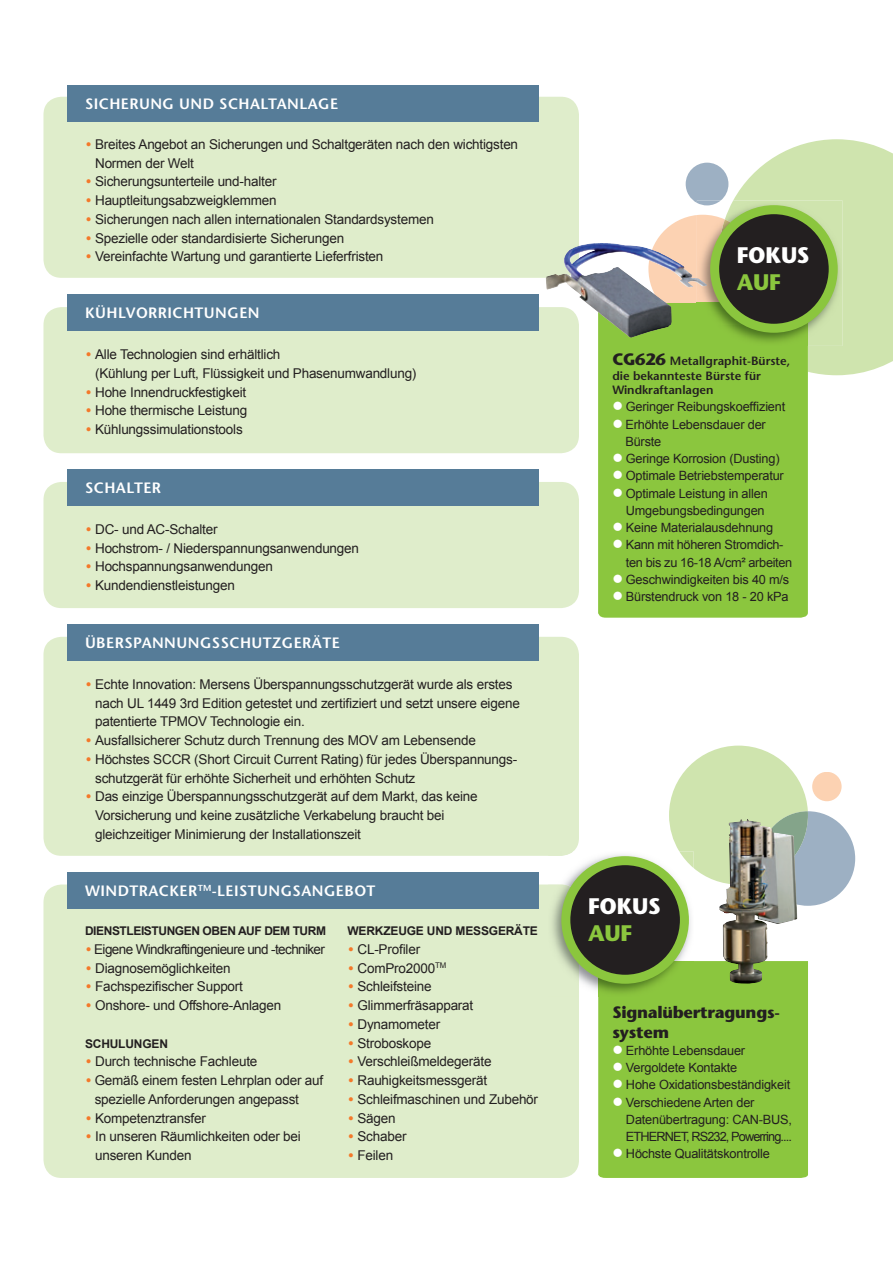
<style>
.page{position:relative;width:893px;height:1263px;background:#fff}
.page>*{position:absolute;margin:0;border:0;box-sizing:border-box;transform-origin:0 0}
.t1{font:700 22.5px "Stone Sans";letter-spacing:-.015em;color:#fff}
.t2{font:700 22.5px "Stone Sans";letter-spacing:-.015em;color:#8bc63e}
.t3{font:700 16.5px/19.8px "Stone Sans";letter-spacing:-.015em;color:#231f20}
.t4{font:600 15px "Stone Sans";letter-spacing:.03em;color:#fff}
.t5{font:13.5px/18.8px "Arial";letter-spacing:-.015em;color:#231f20}
.t6{font:13.5px "Arial";letter-spacing:-.045em;color:#231f20}
.t7{font:12.75px/17.2px "Arial";letter-spacing:-.015em;color:#231f20}
.t8{font:600 12px/14.4px "Stone Sans";color:#231f20}
.t9{font:700 12px "Arial";letter-spacing:-.015em;color:#231f20}
.t10{font:700 12px "Arial";letter-spacing:-.035em;color:#231f20}
.s1{font-family:"Info Text";font-size:15px;color:#f4792a}
.s2{font-weight:700;font-size:16.5px}
.s3{color:#fff}
</style>
<div class="page">
<svg style="left:655px;top:139px;width:238px;height:236px"></svg>
<div style="left:43px;top:482px;width:536px;height:126px;background:#dfedcb;border-radius:18px"></div>
<div style="left:68px;top:469px;width:471px;height:37px;background:#567c98"></div>
<div style="left:43px;top:307px;width:536px;height:146px;background:#dfedcb;border-radius:18px"></div>
<div style="left:68px;top:294px;width:471px;height:37px;background:#567c98"></div>
<div style="left:43px;top:97px;width:536px;height:181px;background:#dfedcb;border-radius:18px"></div>
<div style="left:68px;top:85px;width:471px;height:37px;background:#567c98"></div>
<div style="left:43px;top:884px;width:536px;height:294px;background:#dfedcb;border-radius:18px"></div>
<div style="left:68px;top:872px;width:471px;height:37px;background:#567c98"></div>
<div style="left:43px;top:637px;width:536px;height:219px;background:#dfedcb;border-radius:18px"></div>
<div style="left:68px;top:624px;width:471px;height:37px;background:#567c98"></div>
<svg style="left:669px;top:746px;width:186px;height:160px"></svg>
<div style="left:598px;top:961px;width:210px;height:217px;background:#8bc63e"></div>
<img style="left:564px;top:851px;width:129px;height:139px">
<img style="left:548px;top:884px;width:31px;height:106px">
<img style="left:563px;top:851px;width:10px;height:5px">
<img style="left:679px;top:851px;width:14px;height:17px">
<img style="left:598px;top:961px;width:95px;height:36px">
<div style="left:566px;top:861px;width:118px;height:118px;background:#231f20;border-radius:50%"></div>
<div style="left:561px;top:856px;width:128px;height:128px;border:9px solid #8bc63e;border-radius:50%"></div>
<img style="left:719px;top:819px;width:78px;height:165px">
<div style="left:598px;top:328px;width:210px;height:290px;background:#8bc63e"></div>
<img style="left:697px;top:200px;width:28px;height:15px">
<img style="left:725px;top:200px;width:117px;height:146px">
<img style="left:697px;top:215px;width:31px;height:88px">
<img style="left:719px;top:219px;width:23px;height:84px">
<img style="left:697px;top:200px;width:24px;height:5px">
<img style="left:697px;top:303px;width:111px;height:43px">
<div style="left:715px;top:210px;width:118px;height:118px;background:#231f20;border-radius:50%"></div>
<div style="left:710px;top:205px;width:128px;height:128px;border:9px solid #8bc63e;border-radius:50%"></div>
<img style="left:556px;top:243px;width:151px;height:85px">
<p class="t4" style="left:85px;top:98px;width:255px">SICHERUNG UND SCHALTANLAGE</p>
<p class="t5" style="left:95px;top:135px;width:424px;text-indent:-10px"><span class="s1">•</span> Breites Angebot an Sicherungen und Schaltgeräten nach den wichtigsten<br>Normen der Welt</p>
<p class="t5" style="left:85px;top:172px;width:193px"><span class="s1">•</span> Sicherungsunterteile und-halter</p>
<p class="t5" style="left:85px;top:191px;width:193px"><span class="s1">•</span> Hauptleitungsabzweigklemmen</p>
<p class="t5" style="left:85px;top:210px;width:350px"><span class="s1">•</span> Sicherungen nach allen internationalen Standardsystemen</p>
<p class="t5" style="left:85px;top:228px;width:261px"><span class="s1">•</span> Spezielle oder standardisierte Sicherungen</p>
<p class="t5" style="left:85px;top:247px;width:300px"><span class="s1">•</span> Vereinfachte Wartung und garantierte Lieferfristen</p>
<p class="t4" style="left:85px;top:307px;width:176px">KÜHLVORRICHTUNGEN</p>
<p class="t5" style="left:95px;top:345px;width:323px;text-indent:-10px"><span class="s1">•</span> Alle Technologien sind erhältlich<br>(Kühlung per Luft, Flüssigkeit und Phasenumwandlung)</p>
<p class="t5" style="left:85px;top:383px;width:163px"><span class="s1">•</span> Hohe Innendruckfestigkeit</p>
<p class="t5" style="left:85px;top:401px;width:164px"><span class="s1">•</span> Hohe thermische Leistung</p>
<p class="t5" style="left:85px;top:420px;width:159px"><span class="s1">•</span> Kühlungssimulationstools</p>
<p class="t4" style="left:85px;top:482px;width:78px">SCHALTER</p>
<p class="t5" style="left:85px;top:520px;width:134px"><span class="s1">•</span> DC- und AC-Schalter</p>
<p class="t5" style="left:85px;top:539px;width:276px"><span class="s1">•</span> Hochstrom- / Niederspannungsanwendungen</p>
<p class="t5" style="left:85px;top:557px;width:189px"><span class="s1">•</span> Hochspannungsanwendungen</p>
<p class="t5" style="left:85px;top:576px;width:151px"><span class="s1">•</span> Kundendienstleistungen</p>
<p class="t4" style="left:85px;top:637px;width:256px">ÜBERSPANNUNGSSCHUTZGERÄTE</p>
<p class="t5" style="left:95px;top:675px;width:426px;text-indent:-10px"><span class="s1">•</span> Echte Innovation: Mersens Überspannungsschutzgerät wurde als erstes nach UL 1449 3rd Edition getestet und zertifiziert und setzt unsere eigene patentierte TPMOV Technologie ein.</p>
<p class="t5" style="left:85px;top:731px;width:392px"><span class="s1">•</span> Ausfallsicherer Schutz durch Trennung des MOV am Lebensende</p>
<p class="t5" style="left:95px;top:750px;width:424px;text-indent:-10px"><span class="s1">•</span> Höchstes SCCR (Short Circuit Current Rating) für jedes Überspannungs&shy;schutzgerät für erhöhte Sicherheit und erhöhten Schutz</p>
<p class="t5" style="left:95px;top:787px;width:384px;text-indent:-10px"><span class="s1">•</span> Das einzige Überspannungsschutzgerät auf dem Markt, das keine<br>Vorsicherung und keine zusätzliche Verkabelung braucht bei gleichzeitiger Minimierung der Installationszeit</p>
<p class="t4" style="left:85px;top:885px;width:292px">WINDTRACKER<sup>TM</sup>-LEISTUNGSANGEBOT</p>
<p class="t10" style="left:85px;top:924px;width:243px">DIENSTLEISTUNGEN OBEN AUF DEM TURM</p>
<p class="t6" style="left:85px;top:942px;width:241px"><span class="s1">•</span> Eigene Windkraftingenieure und -techniker</p>
<p class="t5" style="left:85px;top:958px;width:147px"><span class="s1">•</span> Diagnosemöglichkeiten</p>
<p class="t5" style="left:85px;top:977px;width:159px"><span class="s1">•</span> Fachspezifischer Support</p>
<p class="t5" style="left:85px;top:996px;width:198px"><span class="s1">•</span> Onshore- und Offshore-Anlagen</p>
<p class="t9" style="left:85px;top:1037px;width:85px">SCHULUNGEN</p>
<p class="t5" style="left:85px;top:1052px;width:174px"><span class="s1">•</span> Durch technische Fachleute</p>
<p class="t5" style="left:95px;top:1071px;width:230px;text-indent:-10px"><span class="s1">•</span> Gemäß einem festen Lehrplan oder auf spezielle Anforderungen angepasst</p>
<p class="t5" style="left:85px;top:1108px;width:122px"><span class="s1">•</span> Kompetenztransfer</p>
<p class="t5" style="left:95px;top:1127px;width:207px;text-indent:-10px"><span class="s1">•</span> In unseren Räumlichkeiten oder bei unseren Kunden</p>
<p class="t9" style="left:347px;top:924px;width:192px">WERKZEUGE UND MESSGERÄTE</p>
<p class="t5" style="left:347px;top:940px;width:74px"><span class="s1">•</span> CL-Profiler</p>
<p class="t5" style="left:347px;top:958px;width:100px"><span class="s1">•</span> ComPro2000<sup>TM</sup></p>
<p class="t5" style="left:347px;top:977px;width:86px"><span class="s1">•</span> Schleifsteine</p>
<p class="t5" style="left:347px;top:996px;width:127px"><span class="s1">•</span> Glimmerfräsapparat</p>
<p class="t5" style="left:347px;top:1015px;width:94px"><span class="s1">•</span> Dynamometer</p>
<p class="t5" style="left:347px;top:1033px;width:85px"><span class="s1">•</span> Stroboskope</p>
<p class="t5" style="left:347px;top:1052px;width:146px"><span class="s1">•</span> Verschleißmeldegeräte</p>
<p class="t5" style="left:347px;top:1071px;width:141px"><span class="s1">•</span> Rauhigkeitsmessgerät</p>
<p class="t5" style="left:347px;top:1090px;width:192px"><span class="s1">•</span> Schleifmaschinen und Zubehör</p>
<p class="t5" style="left:347px;top:1108px;width:50px"><span class="s1">•</span> Sägen</p>
<p class="t5" style="left:347px;top:1127px;width:61px"><span class="s1">•</span> Schaber</p>
<p class="t5" style="left:347px;top:1146px;width:47px"><span class="s1">•</span> Feilen</p>
<h1 class="t1" style="left:737px;top:247px;width:74px">FOKUS</h1>
<h1 class="t2" style="left:737px;top:273px;width:45px">AUF</h1>
<p class="t8" style="left:612px;top:355px;width:179px"><span class="s2">CG626</span> Metallgraphit-Bürste, die bekannteste Bürste für<br>Windkraftanlagen</p>
<p class="t7" style="left:612px;top:398px;width:174px"><span class="s3">●</span> Geringer Reibungskoeffizient</p>
<p class="t7" style="left:625px;top:415px;width:142px;text-indent:-13px"><span class="s3">●</span> Erhöhte Lebensdauer der<br>Bürste</p>
<p class="t7" style="left:612px;top:450px;width:169px"><span class="s3">●</span> Geringe Korrosion (Dusting)</p>
<p class="t7" style="left:612px;top:467px;width:173px"><span class="s3">●</span> Optimale Betriebstemperatur</p>
<p class="t7" style="left:612px;top:484px;width:157px;text-align:right"><span class="s3">●</span> Optimale Leistung in allen<br>Umgebungsbedingungen</p>
<p class="t7" style="left:612px;top:519px;width:162px"><span class="s3">●</span> Keine Materialausdehnung</p>
<p class="t7" style="left:626px;top:536px;width:168px;text-indent:-13px"><span class="s3">●</span> Kann mit höheren Stromdich&shy;ten bis zu 16-18 A/cm² arbeiten</p>
<p class="t7" style="left:612px;top:571px;width:178px"><span class="s3">●</span> Geschwindigkeiten bis 40 m/s</p>
<p class="t7" style="left:612px;top:588px;width:178px"><span class="s3">●</span> Bürstendruck von 18 - 20 kPa</p>
<h1 class="t1" style="left:588px;top:898px;width:74px">FOKUS</h1>
<h1 class="t2" style="left:588px;top:924px;width:45px">AUF</h1>
<p class="t3" style="left:612px;top:1004px;width:169px">Signalübertragungs&shy;system</p>
<p class="t7" style="left:612px;top:1042px;width:134px"><span class="s3">●</span> Erhöhte Lebensdauer</p>
<p class="t7" style="left:612px;top:1059px;width:126px"><span class="s3">●</span> Vergoldete Kontakte</p>
<p class="t7" style="left:612px;top:1076px;width:179px"><span class="s3">●</span> Hohe Oxidationsbeständigkeit</p>
<p class="t7" style="left:626px;top:1094px;width:168px;text-indent:-13px"><span class="s3">●</span> Verschiedene Arten der<br>Datenübertragung: CAN-BUS,<br>ETHERNET, RS232, Powerring....</p>
<p class="t7" style="left:612px;top:1145px;width:159px"><span class="s3">●</span> Höchste Qualitätskontrolle</p>
</div>
